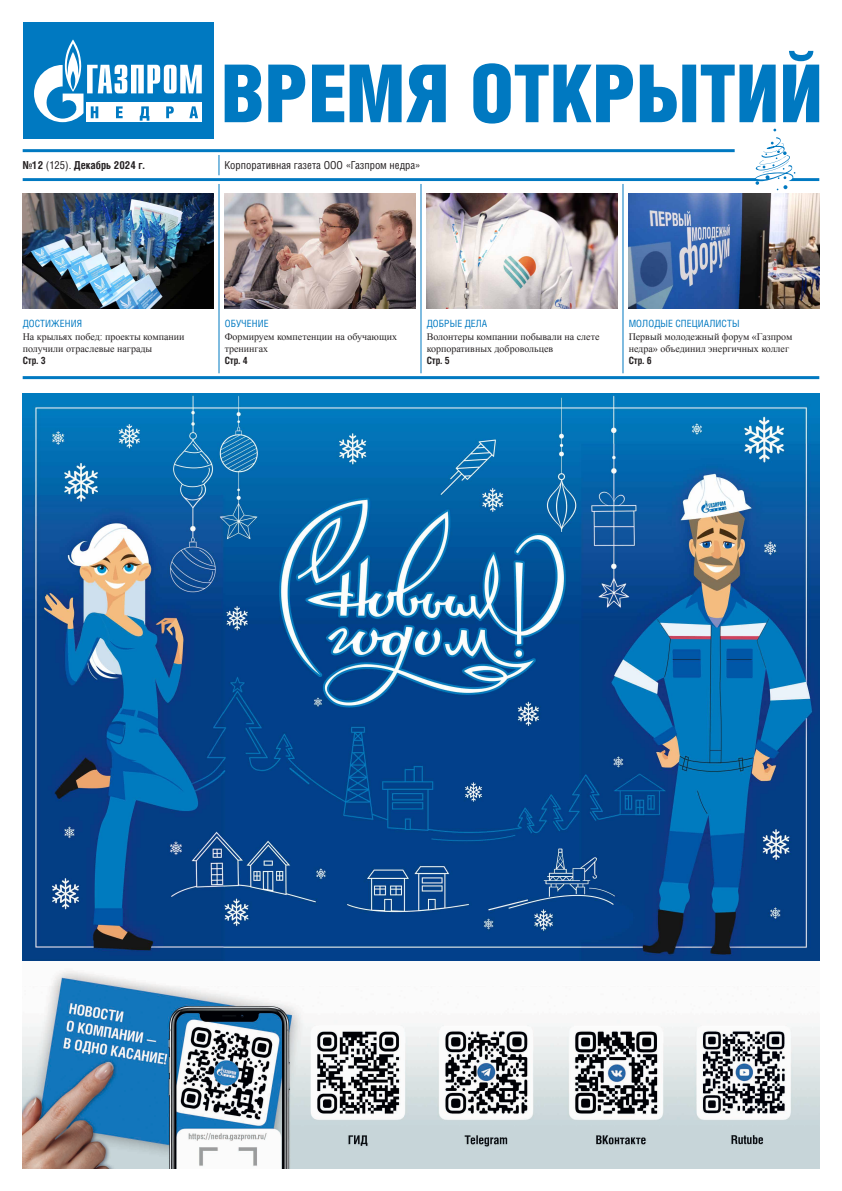
<style>
.page{position:relative;width:842px;height:1191px;background:#fff}
.page>*{position:absolute;margin:0;border:0;box-sizing:border-box;transform-origin:0 0}
.t1{font:11px "Helios Cond";color:#231f20}
.t2{font:700 11px "Helios Cond";color:#231f20}
.t3{font:10px/12.2px "Times New Roman";color:#231f20}
.t4{font:10px "Helios Cond";letter-spacing:.01em;color:#0079c1}
.t5{font:700 10px "Helios Cond";color:#231f20}
.s1{font-weight:400}
</style>
<div class="page">
<div style="left:23px;top:23px;width:190px;height:116px;background:#0079c1"></div>
<svg style="left:34px;top:39px;width:168px;height:83px"></svg>
<svg style="left:225px;top:65px;width:37px;height:57px"></svg>
<svg style="left:268px;top:65px;width:37px;height:57px"></svg>
<svg style="left:312px;top:65px;width:32px;height:57px"></svg>
<svg style="left:473px;top:63px;width:160px;height:61px"></svg>
<svg style="left:640px;top:65px;width:136px;height:57px"></svg>
<svg style="left:783px;top:51px;width:36px;height:71px"></svg>
<svg style="left:350px;top:65px;width:96px;height:57px"></svg>
<hr style="left:23px;top:376px;width:796px;height:3px;background:#0079c1">
<hr style="left:219px;top:184px;width:1px;height:189px;background:#0079c1">
<hr style="left:421px;top:184px;width:1px;height:189px;background:#0079c1">
<hr style="left:623px;top:184px;width:1px;height:189px;background:#0079c1">
<img style="left:225px;top:193px;width:190px;height:115px">
<img style="left:427px;top:193px;width:190px;height:115px">
<img style="left:23px;top:193px;width:190px;height:115px">
<img style="left:629px;top:193px;width:190px;height:115px">
<img style="left:23px;top:394px;width:796px;height:774px">
<svg style="left:23px;top:129px;width:796px;height:61px"></svg>
<p class="t2" style="left:23px;top:158px;width:123px">№12 <span class="s1">(125).</span> Декабрь 2024 г.</p>
<p class="t1" style="left:225px;top:158px;width:197px">Корпоративная газета ООО «Газпром недра»</p>
<p class="t4" style="left:23px;top:318px;width:61px">ДОСТИЖЕНИЯ</p>
<p class="t3" style="left:23px;top:330px;width:163px">На крыльях побед: проекты компании получили отраслевые награды</p>
<p class="t5" style="left:23px;top:353px;width:25px">Стр. 3</p>
<p class="t4" style="left:225px;top:318px;width:46px">ОБУЧЕНИЕ</p>
<p class="t3" style="left:225px;top:330px;width:174px">Формируем компетенции на обучающих тренингах</p>
<p class="t5" style="left:225px;top:353px;width:25px">Стр. 4</p>
<p class="t4" style="left:427px;top:318px;width:62px">ДОБРЫЕ ДЕЛА</p>
<p class="t3" style="left:427px;top:330px;width:174px">Волонтеры компании побывали на слете корпоративных добровольцев</p>
<p class="t5" style="left:427px;top:353px;width:25px">Стр. 5</p>
<p class="t4" style="left:629px;top:318px;width:112px">МОЛОДЫЕ СПЕЦИАЛИСТЫ</p>
<p class="t3" style="left:629px;top:330px;width:165px">Первый молодежный форум «Газпром недра» объединил энергичных коллег</p>
<p class="t5" style="left:629px;top:353px;width:25px">Стр. 6</p>
</div>
